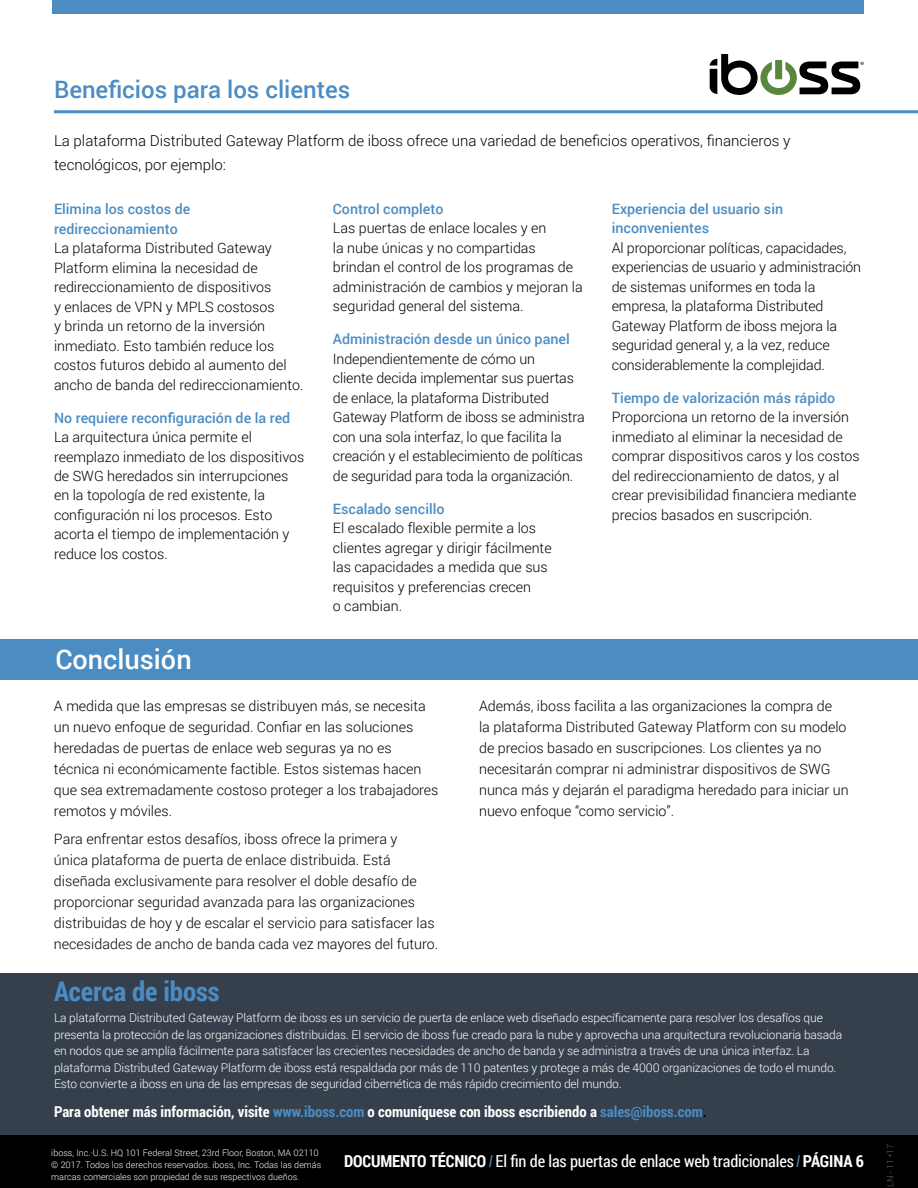
<style>
.page{position:relative;width:918px;height:1188px;background:#fff}
.page>*{position:absolute;margin:0;border:0;box-sizing:border-box;transform-origin:0 0}
.t1{font:500 27.15px "Roboto";color:#fff}
.t2{font:700 27px "Roboto Condensed";color:#4b8cc3}
.t3{font:500 24px "Roboto";color:#4b8cc3}
.t4{font:16.5px "Roboto Condensed";letter-spacing:-.01em;color:#fff}
.t5{font:300 15px/24px "Roboto";color:#000}
.t6{font:700 15px "Roboto Condensed";color:#fff}
.t7{font:300 14.25px/19.5px "Roboto";color:#000}
.t8{font:500 14.25px/19.5px "Roboto";color:#4b8cc3}
.t9{font:300 12px/16.5px "Roboto";letter-spacing:-.01em;color:#fff}
.t10{font:300 9px/12px "Roboto";color:#fff}
.t11{font:300 9px "Roboto";color:#58687a}
.s1{color:#4b8cc3}
.s2{font-family:"Minion Pro";font-weight:400;font-size:18px;color:#000}
.s3{font-weight:700}
.s4{font-family:"DIN Condensed";font-weight:700;color:#4b8cc3}
</style>
<div class="page">
<div style="left:0;top:1134px;width:918px;height:54px;background:#000"></div>
<div style="left:0;top:973px;width:918px;height:161px;background:#36404d"></div>
<svg style="left:710px;top:54px;width:154px;height:41px"></svg>
<div style="left:53px;top:0;width:811px;height:14px;background:#4b8cc3"></div>
<hr style="left:54px;top:110px;width:864px;height:3px;background:#4b8cc3">
<div style="left:0;top:639px;width:918px;height:40px;background:#4b8cc3"></div>
<h3 class="t3" style="left:54px;top:72px;width:298px">Beneficios para los clientes</h3>
<p class="t5" style="left:54px;top:129px;width:738px">La plataforma Distributed Gateway Platform de iboss ofrece una variedad de beneficios operativos, financieros y tecnológicos, por ejemplo:</p>
<p class="t8" style="left:54px;top:199px;width:138px">Elimina los costos de redireccionamiento</p>
<p class="t7" style="left:54px;top:238px;width:251px">La plataforma Distributed Gateway Platform elimina la necesidad de redireccionamiento de dispositivos<br>y enlaces de VPN y MPLS costosos<br>y brinda un retorno de la inversión inmediato. Esto también reduce los costos futuros debido al aumento del ancho de banda del redireccionamiento.</p>
<p class="t8" style="left:54px;top:407px;width:238px">No requiere reconfiguración de la red</p>
<p class="t7" style="left:54px;top:427px;width:252px">La arquitectura única permite el reemplazo inmediato de los dispositivos de SWG heredados sin interrupciones en la topología de red existente, la configuración ni los procesos. Esto acorta el tiempo de implementación y reduce los costos.</p>
<h1 class="t1" style="left:55px;top:640px;width:138px">Conclusión</h1>
<p class="t8" style="left:333px;top:199px;width:112px">Control completo</p>
<p class="t7" style="left:333px;top:218px;width:251px">Las puertas de enlace locales y en<br>la nube únicas y no compartidas brindan el control de los programas de administración de cambios y mejoran la seguridad general del sistema.</p>
<p class="t8" style="left:333px;top:329px;width:238px">Administración desde un único panel</p>
<p class="t7" style="left:333px;top:349px;width:253px">Independientemente de cómo un<br>cliente decida implementar sus puertas de enlace, la plataforma Distributed Gateway Platform de iboss se administra con una sola interfaz, lo que facilita la creación y el establecimiento de políticas de seguridad para toda la organización.</p>
<p class="t8" style="left:333px;top:499px;width:113px">Escalado sencillo</p>
<p class="t7" style="left:333px;top:518px;width:220px">El escalado flexible permite a los clientes agregar y dirigir fácilmente las capacidades a medida que sus requisitos y preferencias crecen<br>o cambian.</p>
<p class="t8" style="left:612px;top:199px;width:173px">Experiencia del usuario sin inconvenientes</p>
<p class="t7" style="left:612px;top:238px;width:251px">Al proporcionar políticas, capacidades, experiencias de usuario y administración de sistemas uniformes en toda la empresa, la plataforma Distributed Gateway Platform de iboss mejora la seguridad general y, a la vez, reduce considerablemente la complejidad.</p>
<p class="t8" style="left:612px;top:387px;width:225px">Tiempo de valorización más rápido</p>
<p class="t7" style="left:612px;top:407px;width:250px">Proporciona un retorno de la inversión inmediato al eliminar la necesidad de comprar dispositivos caros y los costos del redireccionamiento de datos, y al crear previsibilidad financiera mediante precios basados en suscripción.</p>
<p class="t7" style="left:54px;top:695px;width:386px;line-height:21px">A medida que las empresas se distribuyen más, se necesita un nuevo enfoque de seguridad. Confiar en las soluciones heredadas de puertas de enlace web seguras ya no es técnica ni económicamente factible. Estos sistemas hacen que sea extremadamente costoso proteger a los trabajadores remotos y móviles.</p>
<p class="t7" style="left:54px;top:827px;width:386px;line-height:21px">Para enfrentar estos desafíos, iboss ofrece la primera y<br>única plataforma de puerta de enlace distribuida. Está diseñada exclusivamente para resolver el doble desafío de proporcionar seguridad avanzada para las organizaciones distribuidas de hoy y de escalar el servicio para satisfacer las necesidades de ancho de banda cada vez mayores del futuro.</p>
<p class="t7" style="left:479px;top:695px;width:371px;line-height:21px">Además, iboss facilita a las organizaciones la compra de<br>la plataforma Distributed Gateway Platform con su modelo de precios basado en suscripciones. Los clientes ya no necesitarán comprar ni administrar dispositivos de SWG nunca más y dejarán el paradigma heredado para iniciar un nuevo enfoque “como servicio”.</p>
<h2 class="t2" style="left:54px;top:973px;width:167px">Acerca de iboss</h2>
<p class="t9" style="left:54px;top:1009px;width:790px">La plataforma Distributed Gateway Platform de iboss es un servicio de puerta de enlace web diseñado específicamente para resolver los desafíos que presenta la protección de las organizaciones distribuidas. El servicio de iboss fue creado para la nube y aprovecha una arquitectura revolucionaria basada en nodos que se amplía fácilmente para satisfacer las crecientes necesidades de ancho de banda y se administra a través de una única interfaz. La plataforma Distributed Gateway Platform de iboss está respaldada por más de 110 patentes y protege a más de 4000 organizaciones de todo el mundo.<br>Esto convierte a iboss en una de las empresas de seguridad cibernética de más rápido crecimiento del mundo.</p>
<p class="t6" style="left:54px;top:1101px;width:654px">Para obtener más información, visite <span class="s1">www.iboss.com</span> o comuníquese con iboss escribiendo a <span class="s1">sales@iboss.com</span><span class="s2">.</span></p>
<p class="t10" style="left:51px;top:1146px;width:272px">iboss, Inc.·U.S. HQ 101 Federal Street, 23rd Floor, Boston, MA 02110 © 2017. Todos los derechos reservados. iboss, Inc. Todas las demás marcas comerciales son propiedad de sus respectivos dueños.</p>
<p class="t4" style="left:344px;top:1150px;width:521px"><span class="s3">DOCUMENTO TÉCNICO</span> <span class="s4">/</span> El fin de las puertas de enlace web tradicionales <span class="s4">/</span> <span class="s3">PÁGINA 6</span></p>
<p class="t11" style="left:884px;top:1187px;width:45px;rotate:-90deg">LN - 11 •17</p>
</div>
